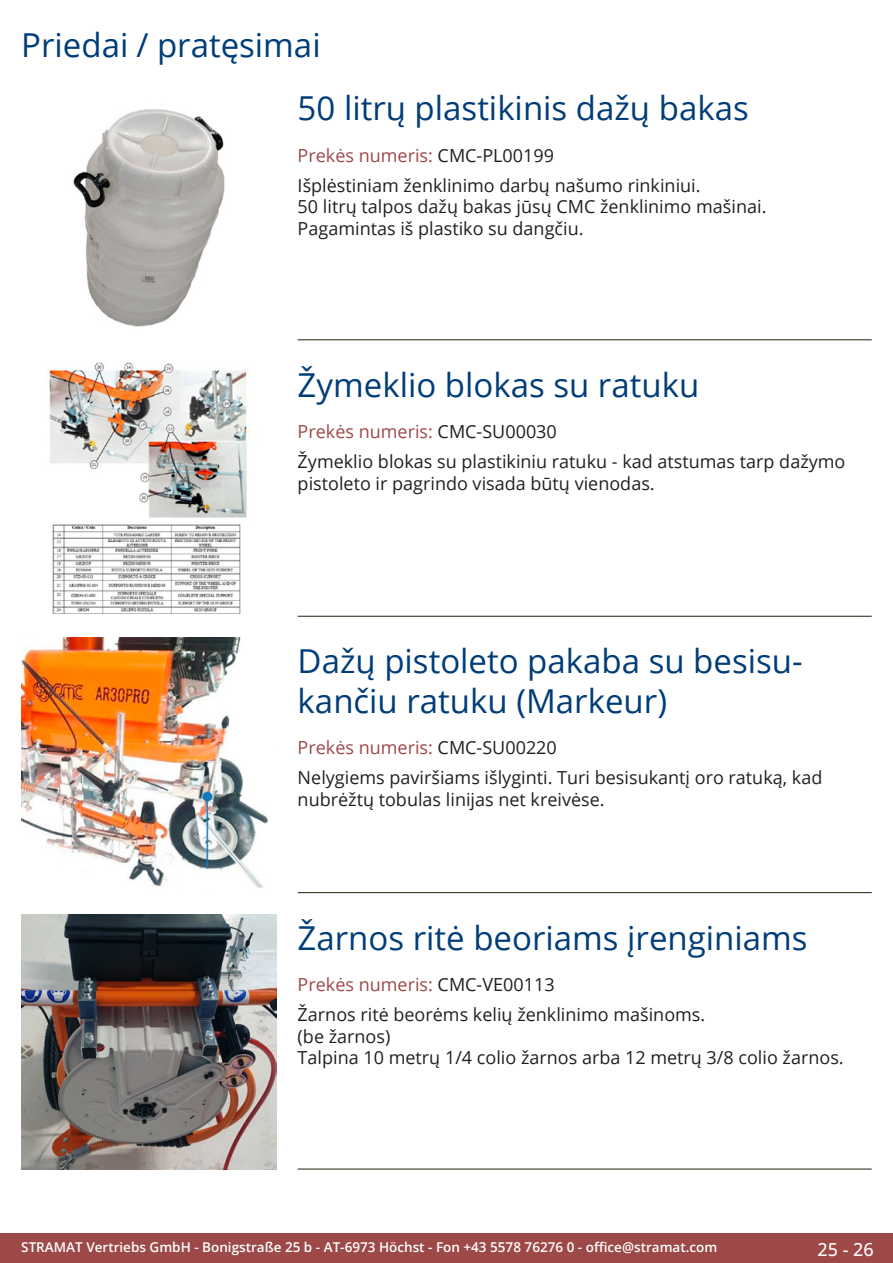
<style>
.page{position:relative;width:893px;height:1263px;background:#fff}
.page>*{position:absolute;margin:0;border:0;box-sizing:border-box;transform-origin:0 0}
.Produkttitel{font:33px/39.6px "Open Sans";color:#003d78}
.RastTitel{font:33px "Open Sans";color:#003d78}
.Beschreibung_Text{font:18px/21.6px "Open Sans";color:#231f20}
.TechDaten_Überschrif{font:18px "Open Sans";color:#9c4948}
.t1{font:500 18px "Open Sans";color:#fff}
.t2{font:600 13.5px "Open Sans";color:#fff}
.s1{color:#231f20}
</style>
<div class="page">
<div style="left:0;top:1233px;width:893px;height:30px;background:#9c4948"></div>
<hr style="left:298px;top:340px;width:574px;height:1px;background:#201d08">
<hr style="left:298px;top:616px;width:574px;height:1px;background:#201d08">
<hr style="left:298px;top:892px;width:574px;height:1px;background:#201d08">
<hr style="left:298px;top:1169px;width:574px;height:1px;background:#201d08">
<img style="left:73px;top:109px;width:152px;height:218px">
<img style="left:49px;top:362px;width:202px;height:252px">
<img style="left:21px;top:638px;width:247px;height:250px">
<img style="left:21px;top:914px;width:255px;height:255px">
<p class="RastTitel" style="left:21px;top:22px;width:301px">Priedai / pratęsimai</p>
<p class="Produkttitel" style="left:298px;top:88px;width:453px">50 litrų plastikinis dažų bakas</p>
<p class="TechDaten_Überschrif" style="left:298px;top:143px;width:258px">Prekės numeris: <span class="s1">CMC-PL00199</span></p>
<p class="Beschreibung_Text" style="left:298px;top:174px;width:470px">Išplėstiniam ženklinimo darbų našumo rinkiniui.<br>50 litrų talpos dažų bakas jūsų CMC ženklinimo mašinai.<br>Pagamintas iš plastiko su dangčiu.</p>
<p class="Produkttitel" style="left:298px;top:364px;width:403px">Žymeklio blokas su ratuku</p>
<p class="TechDaten_Überschrif" style="left:298px;top:420px;width:261px">Prekės numeris: <span class="s1">CMC-SU00030</span></p>
<p class="Beschreibung_Text" style="left:298px;top:450px;width:549px">Žymeklio blokas su plastikiniu ratuku - kad atstumas tarp dažymo pistoleto ir pagrindo visada būtų vienodas.</p>
<p class="Produkttitel" style="left:298px;top:640px;width:504px">Dažų pistoleto pakaba su besisu&shy;kančiu ratuku (Markeur)</p>
<p class="TechDaten_Überschrif" style="left:298px;top:735px;width:261px">Prekės numeris: <span class="s1">CMC-SU00220</span></p>
<p class="Beschreibung_Text" style="left:298px;top:766px;width:526px">Nelygiems paviršiams išlyginti. Turi besisukantį oro ratuką, kad nubrėžtų tobulas linijas net kreivėse.</p>
<p class="Produkttitel" style="left:298px;top:917px;width:511px">Žarnos ritė beoriams įrenginiams</p>
<p class="TechDaten_Überschrif" style="left:298px;top:972px;width:258px">Prekės numeris: <span class="s1">CMC-VE00113</span></p>
<p class="Beschreibung_Text" style="left:298px;top:1003px;width:547px">Žarnos ritė beorėms kelių ženklinimo mašinoms.<br>(be žarnos)<br>Talpina 10 metrų 1/4 colio žarnos arba 12 metrų 3/8 colio žarnos.</p>
<p class="t2" style="left:21px;top:1238px;width:698px">STRAMAT Vertriebs GmbH - Bonigstraße 25 b - AT-6973 Höchst - Fon +43 5578 76276 0 - office@stramat.com</p>
<p class="t1" style="left:817px;top:1237px;width:58px">25 - 26</p>
</div>
